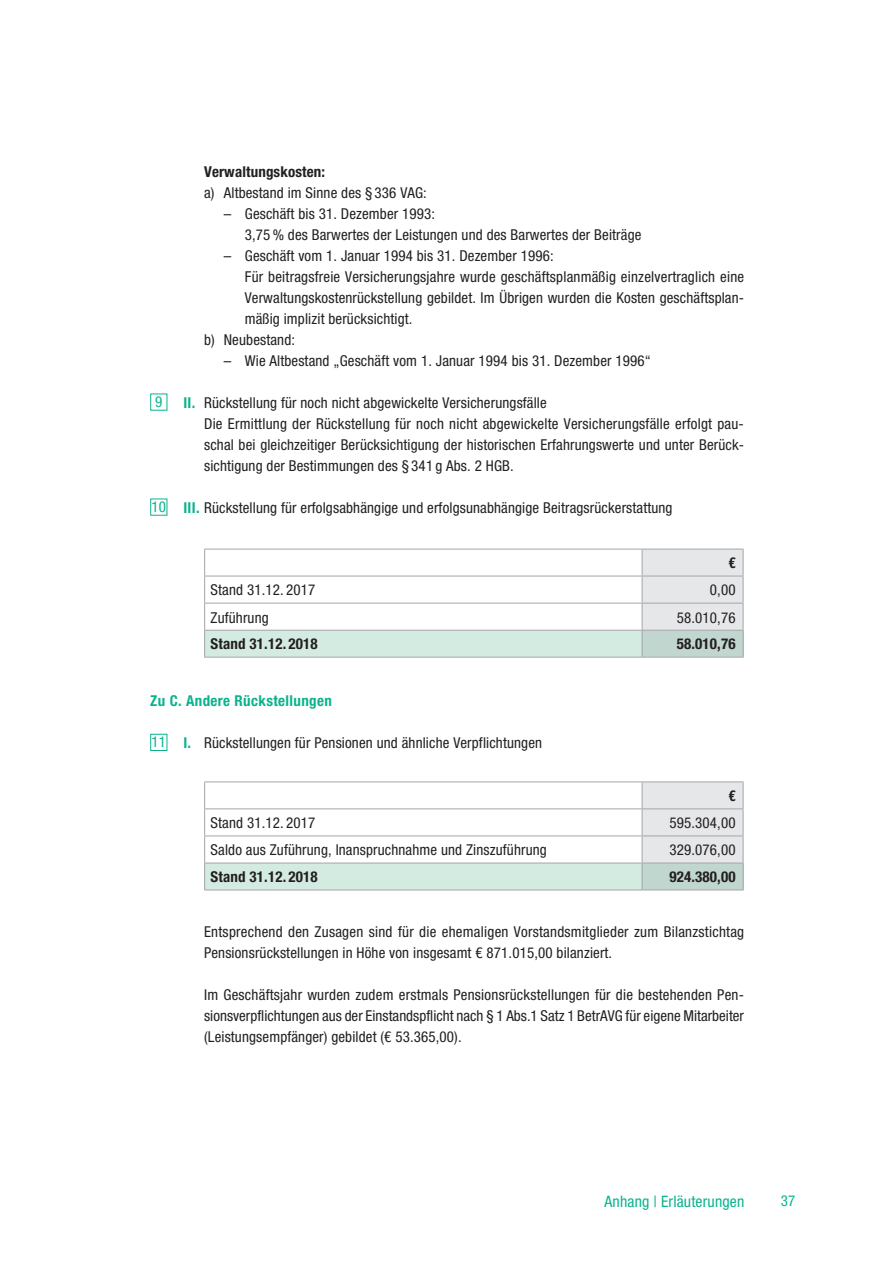
<style>
.page{position:relative;width:893px;height:1263px;background:#fff}
.page>*{position:absolute;margin:0;border:0;box-sizing:border-box;transform-origin:0 0}
.t1{font:condensed 15.75px "Helvetica Neue LT";letter-spacing:.01em;color:#0ab38d}
.t2{font:condensed 15px/21px "Helvetica Neue LT";letter-spacing:.01em;color:#231f20}
.t3{font:700 condensed 15px "Helvetica Neue LT";letter-spacing:.01em;color:#231f20}
.t4{font:700 condensed 15px "Helvetica Neue LT";letter-spacing:.025em;color:#0ab38d}
.t5{font:condensed 15px "Helvetica Neue LT";color:#0ab38d}
.s1{font-weight:700;color:#0ab38d}
.s2{color:#0ab38d}
</style>
<div class="page">
<div style="left:150px;top:499px;width:17px;height:17px;border:1px solid #0ab38d"></div>
<div style="left:150px;top:734px;width:17px;height:17px;border:1px solid #0ab38d"></div>
<div style="left:205px;top:630px;width:437px;height:27px;background:#d4ebe2"></div>
<hr style="left:204px;top:549px;width:438px;height:1px;background:#a8a9ad">
<hr style="left:204px;top:575px;width:438px;height:2px;background:#a8a9ad">
<hr style="left:204px;top:603px;width:438px;height:1px;background:#a8a9ad">
<hr style="left:204px;top:630px;width:438px;height:1px;background:#a8a9ad">
<svg style="left:204px;top:550px;width:1px;height:107px"></svg>
<svg style="left:642px;top:549px;width:102px;height:108px;background:#d9dfdf"></svg>
<hr style="left:204px;top:657px;width:438px;height:1px;background:#a8a9ad">
<hr style="left:642px;top:657px;width:102px;height:1px;background:#a8a9ad">
<div style="left:205px;top:863px;width:437px;height:27px;background:#d4ebe2"></div>
<hr style="left:204px;top:781px;width:438px;height:1px;background:#a8a9ad">
<hr style="left:642px;top:781px;width:102px;height:1px;background:#a8a9ad">
<hr style="left:204px;top:808px;width:438px;height:1px;background:#a8a9ad">
<hr style="left:204px;top:835px;width:438px;height:1px;background:#a8a9ad">
<hr style="left:204px;top:862px;width:438px;height:1px;background:#a8a9ad">
<svg style="left:204px;top:782px;width:1px;height:107px"></svg>
<svg style="left:642px;top:782px;width:102px;height:107px;background:#d9dfdf"></svg>
<hr style="left:204px;top:889px;width:438px;height:1px;background:#a8a9ad">
<hr style="left:642px;top:889px;width:102px;height:1px;background:#a8a9ad">
<p class="t3" style="left:204px;top:162px;width:123px">Verwaltungskosten:</p>
<p class="t2" style="left:204px;top:182px;width:224px">a) Altbestand im Sinne des § 336 VAG:</p>
<p class="t2" style="left:245px;top:203px;width:398px;text-indent:-21px">– Geschäft bis 31. Dezember 1993:<br>3,75% des Barwertes der Leistungen und des Barwertes der Beiträge</p>
<p class="t2" style="left:224px;top:245px;width:331px">– Geschäft vom 1. Januar 1994 bis 31. Dezember 1996:</p>
<p class="t2" style="left:245px;top:266px;width:501px">Für beitragsfreie Versicherungsjahre wurde geschäftsplanmäßig einzelvertraglich eine</p>
<p class="t2" style="left:245px;top:287px;width:501px">Verwaltungskostenrückstellung gebildet. Im Übrigen wurden die Kosten geschäftsplan-</p>
<p class="t2" style="left:245px;top:308px;width:169px">mäßig implizit berücksichtigt.</p>
<p class="t2" style="left:204px;top:329px;width:92px">b) Neubestand:</p>
<p class="t2" style="left:224px;top:350px;width:429px">– Wie Altbestand „Geschäft vom 1. Januar 1994 bis 31. Dezember 1996“</p>
<p class="t5" style="left:155px;top:393px;width:9px">9</p>
<p class="t2" style="left:204px;top:392px;width:542px;text-indent:-21px"><span class="s1">II.</span> Rückstellung für noch nicht abgewickelte Versicherungsfälle<br>Die Ermittlung der Rückstellung für noch nicht abgewickelte Versicherungsfälle erfolgt pau&shy;schal bei gleichzeitiger Berücksichtigung der historischen Erfahrungswerte und unter Berück&shy;sichtigung der Bestimmungen des § 341 g Abs. 2 HGB.</p>
<p class="t2" style="left:152px;top:497px;width:522px"><span class="s2">10</span> <span class="s1">III.</span> Rückstellung für erfolgsabhängige und erfolgsunabhängige Beitragsrückerstattung</p>
<p class="t3" style="left:728px;top:554px;width:9px">€</p>
<p class="t2" style="left:211px;top:580px;width:106px">Stand 31.12. 2017</p>
<p class="t2" style="left:710px;top:580px;width:27px">0,00</p>
<p class="t2" style="left:211px;top:607px;width:60px">Zuführung</p>
<p class="t2" style="left:677px;top:607px;width:60px">58.010,76</p>
<p class="t3" style="left:211px;top:635px;width:109px">Stand 31.12. 2018</p>
<p class="t3" style="left:677px;top:635px;width:60px">58.010,76</p>
<p class="t4" style="left:150px;top:691px;width:183px">Zu C. Andere Rückstellungen</p>
<p class="t2" style="left:152px;top:732px;width:392px"><span class="s2">11</span> <span class="s1">I.</span> Rückstellungen für Pensionen und ähnliche Verpflichtungen</p>
<p class="t3" style="left:728px;top:787px;width:9px">€</p>
<p class="t2" style="left:211px;top:812px;width:106px">Stand 31.12. 2017</p>
<p class="t2" style="left:669px;top:812px;width:68px">595.304,00</p>
<p class="t2" style="left:211px;top:839px;width:338px">Saldo aus Zuführung, Inanspruchnahme und Zinszuführung</p>
<p class="t2" style="left:669px;top:839px;width:68px">329.076,00</p>
<p class="t3" style="left:211px;top:868px;width:109px">Stand 31.12. 2018</p>
<p class="t3" style="left:669px;top:868px;width:68px">924.380,00</p>
<p class="t2" style="left:204px;top:921px;width:542px">Entsprechend den Zusagen sind für die ehemaligen Vorstandsmitglieder zum Bilanzstichtag<br>Pensionsrückstellungen in Höhe von insgesamt € 871.015,00 bilanziert.</p>
<p class="t2" style="left:204px;top:984px;width:541px;text-align:justify">Im Geschäftsjahr wurden zudem erstmals Pensionsrückstellungen für die bestehenden Pen&shy;sionsverpflichtungen aus der Einstandspflicht nach § 1 Abs.1 Satz 1 BetrAVG für eigene Mitarbeiter (Leistungsempfänger) gebildet (€ 53.365,00).</p>
<p class="t1" style="left:605px;top:1192px;width:141px">Anhang | Erläuterungen</p>
<p class="t5" style="left:781px;top:1192px;width:16px">37</p>
</div>
